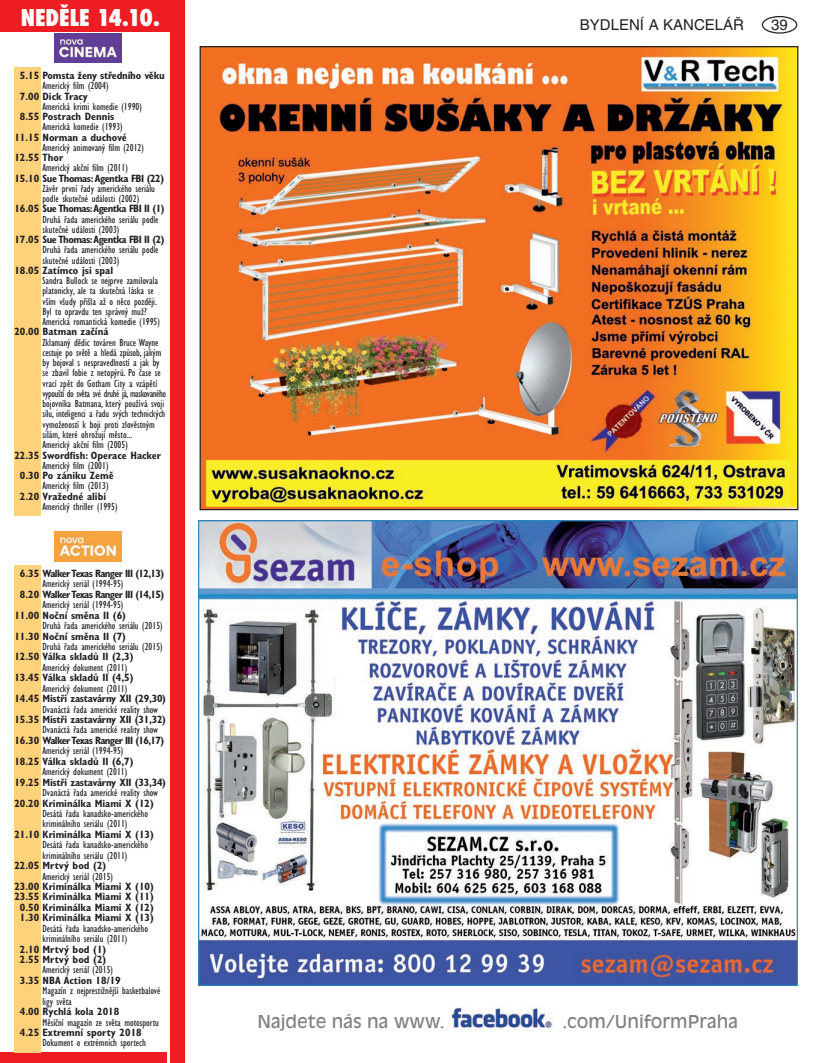
<style>
.page{position:relative;width:815px;height:1063px;background:#fff}
.page>*{position:absolute;margin:0;border:0;box-sizing:border-box;transform-origin:0 0}
.t1{font:800 condensed 22.5px "Futura";color:#fff}
.t2{font:17.5px "Antique Olive CE";color:#808285}
.t3{font:15px "Helvetica CE";color:#231f20}
.t4{font:condensed 10.62px/10.2px "Gill Sans CE";color:#231f20}
.t5{font:700 condensed 10.62px/10.4px "Gill Sans CE";color:#231f20;text-align:center}
.t6{font:700 condensed 10.62px "Gill Sans CE";letter-spacing:-.02em;color:#231f20}
.t7{font:700 condensed 10.62px "Gill Sans CE";letter-spacing:-.06em;color:#231f20}
.t8{font:700 condensed 10.62px "Gill Sans CE";letter-spacing:-.05em;color:#231f20}
.t9{font:700 condensed 10.62px "Gill Sans CE";letter-spacing:-.04em;color:#231f20}
</style>
<div class="page">
<div style="left:762px;top:16px;width:35px;height:18px;border:1px solid #231f20;border-radius:50%"></div>
<img style="left:451px;top:1007px;width:103px;height:23px">
<div style="left:0;top:0;width:184px;height:32px;background:#ee1d23"></div>
<img style="left:54px;top:34px;width:67px;height:29px">
<div style="left:170px;top:0;width:14px;height:1063px;background:#ee1d23"></div>
<div style="left:0;top:1052px;width:167px;height:11px;background:#ee1d23"></div>
<div style="left:14px;top:67px;width:27px;height:449px;background:#fed17b"></div>
<img style="left:54px;top:532px;width:67px;height:29px">
<div style="left:14px;top:565px;width:27px;height:487px;background:#fed17b"></div>
<img style="left:202px;top:48px;width:594px;height:460px">
<img style="left:198px;top:521px;width:599px;height:464px">
<h1 class="t1" style="left:21px;top:2px;width:141px">NEDĚLE 14.10.</h1>
<p class="t6" style="left:20px;top:69px;width:146px">5.15 Pomsta ženy středního věku</p>
<p class="t4" style="left:43px;top:81px;width:67px">Americký film (2004)</p>
<p class="t5" style="left:20px;top:91px;width:70px">7.00 Dick Tracy</p>
<p class="t4" style="left:43px;top:101px;width:101px">Americká krimi komedie (1990)</p>
<p class="t5" style="left:20px;top:111px;width:96px">8.55 Postrach Dennis</p>
<p class="t4" style="left:43px;top:122px;width:82px">Americká komedie (1993)</p>
<p class="t5" style="left:14px;top:132px;width:114px">11.15 Norman a duchové</p>
<p class="t4" style="left:43px;top:142px;width:103px">Americký animovaný film (2012)</p>
<p class="t5" style="left:14px;top:152px;width:50px">12.55 Thor</p>
<p class="t4" style="left:43px;top:163px;width:87px">Americký akční film (2011)</p>
<p class="t9" style="left:14px;top:172px;width:151px">15.10 Sue Thomas: Agentka FBI (22)</p>
<p class="t4" style="left:43px;top:183px;width:114px">Závěr první řady amerického seriálu podle skutečné události (2002)</p>
<p class="t8" style="left:14px;top:203px;width:152px">16.05 Sue Thomas: Agentka FBI II (1)</p>
<p class="t4" style="left:43px;top:214px;width:118px">Druhá řada amerického seriálu podle skutečné události (2003)</p>
<p class="t8" style="left:14px;top:233px;width:152px">17.05 Sue Thomas: Agentka FBI II (2)</p>
<p class="t4" style="left:43px;top:245px;width:118px">Druhá řada amerického seriálu podle skutečné události (2003)</p>
<p class="t5" style="left:14px;top:265px;width:100px">18.05 Zatímco jsi spal</p>
<p class="t4" style="left:43px;top:276px;width:119px">Sandra Bullock se nejprve zamilovala platonicky, ale ta skutečná láska se vším všudy přišla až o něco později.<br>Byl to opravdu ten správný muž?<br>Americká romantická komedie (1995)</p>
<p class="t5" style="left:14px;top:327px;width:96px">20.00 Batman začíná</p>
<p class="t4" style="left:43px;top:337px;width:125px">Zklamaný dědic továren Bruce Wayne cestuje po světě a hledá způsob, jakým by bojoval s nespravedlností a jak by se zbavil fobie z netopýrů. Po čase se vrací zpět do Gotham City a vzápětí vypouští do světa své druhé já, maskovaného bojovníka Batmana, který používá svoji sílu, inteligenci a řadu svých technických vymožeností k boji proti zlověstným silám, které ohrožují město...<br>Americký akční film (2005)</p>
<p class="t5" style="left:14px;top:450px;width:148px">22.35 Swordfish: Operace Hacker</p>
<p class="t4" style="left:43px;top:460px;width:67px">Americký film (2001)</p>
<p class="t5" style="left:20px;top:470px;width:95px">0.30 Po zániku Země</p>
<p class="t4" style="left:43px;top:481px;width:67px">Americký film (2013)</p>
<p class="t5" style="left:20px;top:491px;width:88px">2.20 Vražedné alibi</p>
<p class="t4" style="left:43px;top:501px;width:76px">Americký thriller (1995)</p>
<p class="t7" style="left:20px;top:567px;width:146px">6.35 Walker Texas Ranger III (12,13)</p>
<p class="t4" style="left:43px;top:579px;width:82px">Americký seriál (1994-95)</p>
<p class="t7" style="left:20px;top:588px;width:146px">8.20 Walker Texas Ranger III (14,15)</p>
<p class="t4" style="left:43px;top:600px;width:82px">Americký seriál (1994-95)</p>
<p class="t5" style="left:14px;top:610px;width:113px">11.00 Noční směna II (6)</p>
<p class="t4" style="left:43px;top:620px;width:122px">Druhá řada amerického seriálu (2015)</p>
<p class="t5" style="left:14px;top:631px;width:113px">11.30 Noční směna II (7)</p>
<p class="t4" style="left:43px;top:641px;width:122px">Druhá řada amerického seriálu (2015)</p>
<p class="t5" style="left:14px;top:652px;width:121px">12.50 Válka skladů II (2,3)</p>
<p class="t4" style="left:43px;top:662px;width:86px">Americký dokument (2011)</p>
<p class="t5" style="left:14px;top:673px;width:121px">13.45 Válka skladů II (4,5)</p>
<p class="t4" style="left:43px;top:683px;width:86px">Americký dokument (2011)</p>
<p class="t6" style="left:14px;top:692px;width:153px">14.45 Mistři zastavárny XII (29,30)</p>
<p class="t4" style="left:43px;top:704px;width:117px">Dvanáctá řada americké reality show</p>
<p class="t6" style="left:14px;top:713px;width:153px">15.35 Mistři zastavárny XII (31,32)</p>
<p class="t4" style="left:43px;top:725px;width:117px">Dvanáctá řada americké reality show</p>
<p class="t7" style="left:14px;top:734px;width:151px">16.30 Walker Texas Ranger III (16,17)</p>
<p class="t4" style="left:43px;top:746px;width:82px">Americký seriál (1994-95)</p>
<p class="t5" style="left:14px;top:756px;width:121px">18.25 Válka skladů II (6,7)</p>
<p class="t4" style="left:43px;top:767px;width:86px">Americký dokument (2011)</p>
<p class="t6" style="left:14px;top:776px;width:153px">19.25 Mistři zastavárny XII (33,34)</p>
<p class="t4" style="left:43px;top:787px;width:117px">Dvanáctá řada americké reality show</p>
<p class="t5" style="left:14px;top:798px;width:141px">20.20 Kriminálka Miami X (12)</p>
<p class="t4" style="left:43px;top:808px;width:107px">Desátá řada kanadsko-amerického kriminálního seriálu (2011)</p>
<p class="t5" style="left:14px;top:829px;width:141px">21.10 Kriminálka Miami X (13)</p>
<p class="t4" style="left:43px;top:840px;width:107px">Desátá řada kanadsko-amerického kriminálního seriálu (2011)</p>
<p class="t5" style="left:14px;top:860px;width:93px">22.05 Mrtvý bod (2)</p>
<p class="t4" style="left:43px;top:871px;width:72px">Americký seriál (2015)</p>
<p class="t5" style="left:14px;top:881px;width:141px">23.00 Kriminálka Miami X (10)<br>23.55 Kriminálka Miami X (11)<br>0.50 Kriminálka Miami X (12)<br>1.30 Kriminálka Miami X (13)</p>
<p class="t4" style="left:43px;top:923px;width:107px">Desátá řada kanadsko-amerického kriminálního seriálu (2011)</p>
<p class="t5" style="left:20px;top:944px;width:88px;text-align:left">2.10 Mrtvý bod (1)<br>2.55 Mrtvý bod (2)</p>
<p class="t4" style="left:43px;top:965px;width:72px">Americký seriál (2015)</p>
<p class="t5" style="left:20px;top:975px;width:102px">3.35 NBA Action 18/19</p>
<p class="t4" style="left:43px;top:986px;width:119px">Magazín z nejprestižnější basketbalové ligy světa</p>
<p class="t5" style="left:20px;top:1006px;width:101px">4.00 Rychlá kola 2018</p>
<p class="t4" style="left:43px;top:1017px;width:118px">Měsíční magazín ze světa motosportu</p>
<p class="t5" style="left:20px;top:1027px;width:123px">4.25 Extremní sporty 2018</p>
<p class="t4" style="left:43px;top:1038px;width:105px">Dokument o extrémních sportech</p>
<h3 class="t3" style="left:580px;top:16px;width:166px">BYDLENÍ A KANCELÁŘ</h3>
<h3 class="t3" style="left:771px;top:16px;width:18px">39</h3>
<h2 class="t2" style="left:257px;top:1012px;width:189px">Najdete nás na www.</h2>
<h2 class="t2" style="left:562px;top:1012px;width:177px">.com/UniformPraha</h2>
</div>
